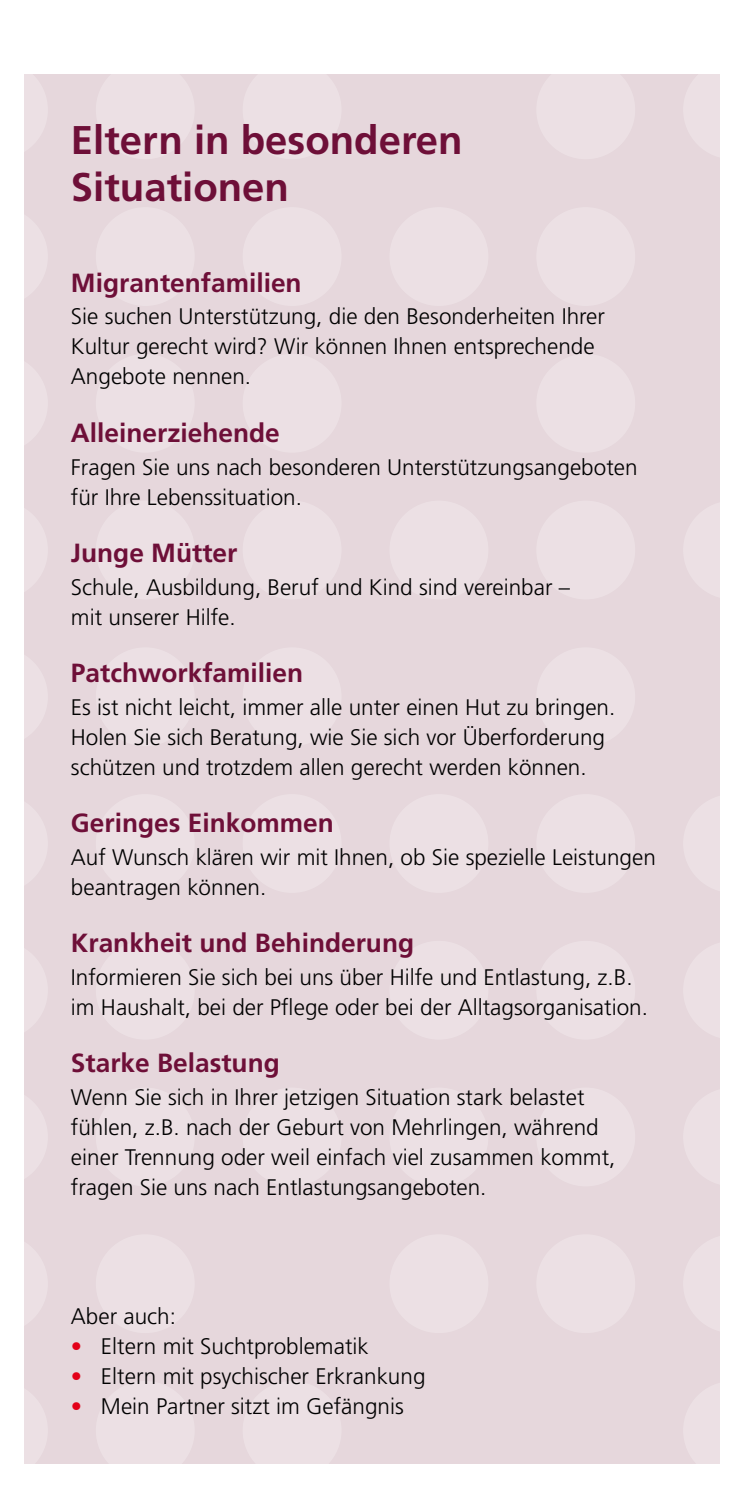
<style>
.page{position:relative;width:745px;height:1489px;background:#fff}
.page>*{position:absolute;margin:0;border:0;box-sizing:border-box;transform-origin:0 0}
.t1{font:700 40px/47.5px "Frutiger";color:#6e0f38}
.t2{font:700 26.25px "Frutiger";color:#6e0f38}
.t3{font:300 22.5px/30px "Frutiger";color:#000}
.s1{color:#e30018}
</style>
<div class="page">
<div style="left:25px;top:74px;width:694px;height:1389px;background:#e6d7dc"></div>
<svg style="left:24px;top:74px;width:1px;height:85px"></svg>
<svg style="left:719px;top:74px;width:1px;height:85px"></svg>
<svg style="left:24px;top:207px;width:1px;height:99px"></svg>
<div style="left:96px;top:207px;width:98px;height:99px;background:#ece0e4;border-radius:50%"></div>
<div style="left:242px;top:207px;width:99px;height:99px;background:#ece0e4;border-radius:50%"></div>
<div style="left:389px;top:207px;width:99px;height:99px;background:#ece0e4;border-radius:50%"></div>
<div style="left:536px;top:207px;width:98px;height:99px;background:#ece0e4;border-radius:50%"></div>
<svg style="left:24px;top:354px;width:1px;height:98px"></svg>
<div style="left:96px;top:354px;width:98px;height:98px;background:#ece0e4;border-radius:50%"></div>
<div style="left:242px;top:354px;width:99px;height:98px;background:#ece0e4;border-radius:50%"></div>
<div style="left:536px;top:354px;width:98px;height:98px;background:#ece0e4;border-radius:50%"></div>
<svg style="left:24px;top:500px;width:1px;height:99px"></svg>
<div style="left:96px;top:500px;width:98px;height:99px;background:#ece0e4;border-radius:50%"></div>
<div style="left:242px;top:500px;width:99px;height:99px;background:#ece0e4;border-radius:50%"></div>
<div style="left:389px;top:500px;width:99px;height:99px;background:#ece0e4;border-radius:50%"></div>
<div style="left:536px;top:500px;width:98px;height:99px;background:#ece0e4;border-radius:50%"></div>
<svg style="left:719px;top:500px;width:1px;height:99px"></svg>
<svg style="left:24px;top:647px;width:1px;height:99px"></svg>
<div style="left:96px;top:647px;width:98px;height:99px;background:#ece0e4;border-radius:50%"></div>
<div style="left:242px;top:647px;width:99px;height:99px;background:#ece0e4;border-radius:50%"></div>
<div style="left:536px;top:647px;width:98px;height:99px;background:#ece0e4;border-radius:50%"></div>
<svg style="left:24px;top:794px;width:1px;height:98px"></svg>
<div style="left:96px;top:794px;width:98px;height:98px;background:#ece0e4;border-radius:50%"></div>
<div style="left:242px;top:794px;width:99px;height:98px;background:#ece0e4;border-radius:50%"></div>
<div style="left:389px;top:794px;width:99px;height:98px;background:#ece0e4;border-radius:50%"></div>
<div style="left:536px;top:794px;width:98px;height:98px;background:#ece0e4;border-radius:50%"></div>
<svg style="left:719px;top:794px;width:1px;height:98px"></svg>
<svg style="left:24px;top:940px;width:1px;height:99px"></svg>
<div style="left:96px;top:940px;width:98px;height:99px;background:#ece0e4;border-radius:50%"></div>
<div style="left:389px;top:940px;width:99px;height:99px;background:#ece0e4;border-radius:50%"></div>
<div style="left:536px;top:940px;width:98px;height:99px;background:#ece0e4;border-radius:50%"></div>
<svg style="left:719px;top:940px;width:1px;height:99px"></svg>
<svg style="left:24px;top:1087px;width:1px;height:99px"></svg>
<div style="left:96px;top:1087px;width:98px;height:99px;background:#ece0e4;border-radius:50%"></div>
<div style="left:242px;top:1087px;width:99px;height:99px;background:#ece0e4;border-radius:50%"></div>
<div style="left:389px;top:1087px;width:99px;height:99px;background:#ece0e4;border-radius:50%"></div>
<div style="left:536px;top:1087px;width:98px;height:99px;background:#ece0e4;border-radius:50%"></div>
<svg style="left:719px;top:1087px;width:1px;height:99px"></svg>
<svg style="left:24px;top:1234px;width:1px;height:98px"></svg>
<div style="left:96px;top:1234px;width:98px;height:98px;background:#ece0e4;border-radius:50%"></div>
<div style="left:389px;top:1234px;width:99px;height:98px;background:#ece0e4;border-radius:50%"></div>
<div style="left:536px;top:1234px;width:98px;height:98px;background:#ece0e4;border-radius:50%"></div>
<svg style="left:719px;top:1234px;width:1px;height:98px"></svg>
<svg style="left:24px;top:1380px;width:24px;height:84px"></svg>
<svg style="left:96px;top:1380px;width:98px;height:99px;fill:#ece0e4"></svg>
<svg style="left:242px;top:1380px;width:99px;height:99px;fill:#ece0e4"></svg>
<svg style="left:682px;top:1380px;width:38px;height:84px"></svg>
<h1 class="t1" style="left:71px;top:116px;width:393px">Eltern in besonderen<br>Situationen</h1>
<p class="t2" style="left:71px;top:267px;width:232px">Migrantenfamilien</p>
<p class="t3" style="left:71px;top:302px;width:535px">Sie suchen Unterstützung, die den Besonderheiten Ihrer<br>Kultur gerecht wird? Wir können Ihnen entsprechende<br>Angebote nennen.</p>
<p class="t2" style="left:71px;top:417px;width:210px">Alleinerziehende</p>
<p class="t3" style="left:71px;top:452px;width:568px">Fragen Sie uns nach besonderen Unterstützungsangeboten für Ihre Lebenssituation.</p>
<p class="t2" style="left:71px;top:537px;width:168px">Junge Mütter</p>
<p class="t3" style="left:71px;top:572px;width:500px">Schule, Ausbildung, Beruf und Kind sind vereinbar – mit unserer Hilfe.</p>
<p class="t2" style="left:71px;top:657px;width:233px">Patchworkfamilien</p>
<p class="t3" style="left:71px;top:692px;width:545px">Es ist nicht leicht, immer alle unter einen Hut zu bringen.<br>Holen Sie sich Beratung, wie Sie sich vor Überforderung schützen und trotzdem allen gerecht werden können.</p>
<p class="t2" style="left:71px;top:807px;width:264px">Geringes Einkommen</p>
<p class="t3" style="left:71px;top:842px;width:586px">Auf Wunsch klären wir mit Ihnen, ob Sie spezielle Leistungen beantragen können.</p>
<p class="t2" style="left:71px;top:927px;width:344px">Krankheit und Behinderung</p>
<p class="t3" style="left:71px;top:962px;width:578px">Informieren Sie sich bei uns über Hilfe und Entlastung, z.B. im Haushalt, bei der Pflege oder bei der Alltagsorganisation.</p>
<p class="t2" style="left:71px;top:1047px;width:210px">Starke Belastung</p>
<p class="t3" style="left:71px;top:1082px;width:545px">Wenn Sie sich in Ihrer jetzigen Situation stark belastet fühlen, z.B. nach der Geburt von Mehrlingen, während einer Trennung oder weil einfach viel zusammen kommt, fragen Sie uns nach Entlastungsangeboten.</p>
<p class="t3" style="left:71px;top:1301px;width:107px">Aber auch:</p>
<p class="t3" style="left:71px;top:1331px;width:299px"><span class="s1">•</span> Eltern mit Suchtproblematik</p>
<p class="t3" style="left:71px;top:1361px;width:356px"><span class="s1">•</span> Eltern mit psychischer Erkrankung</p>
<p class="t3" style="left:71px;top:1391px;width:334px"><span class="s1">•</span> Mein Partner sitzt im Gefängnis</p>
</div>
